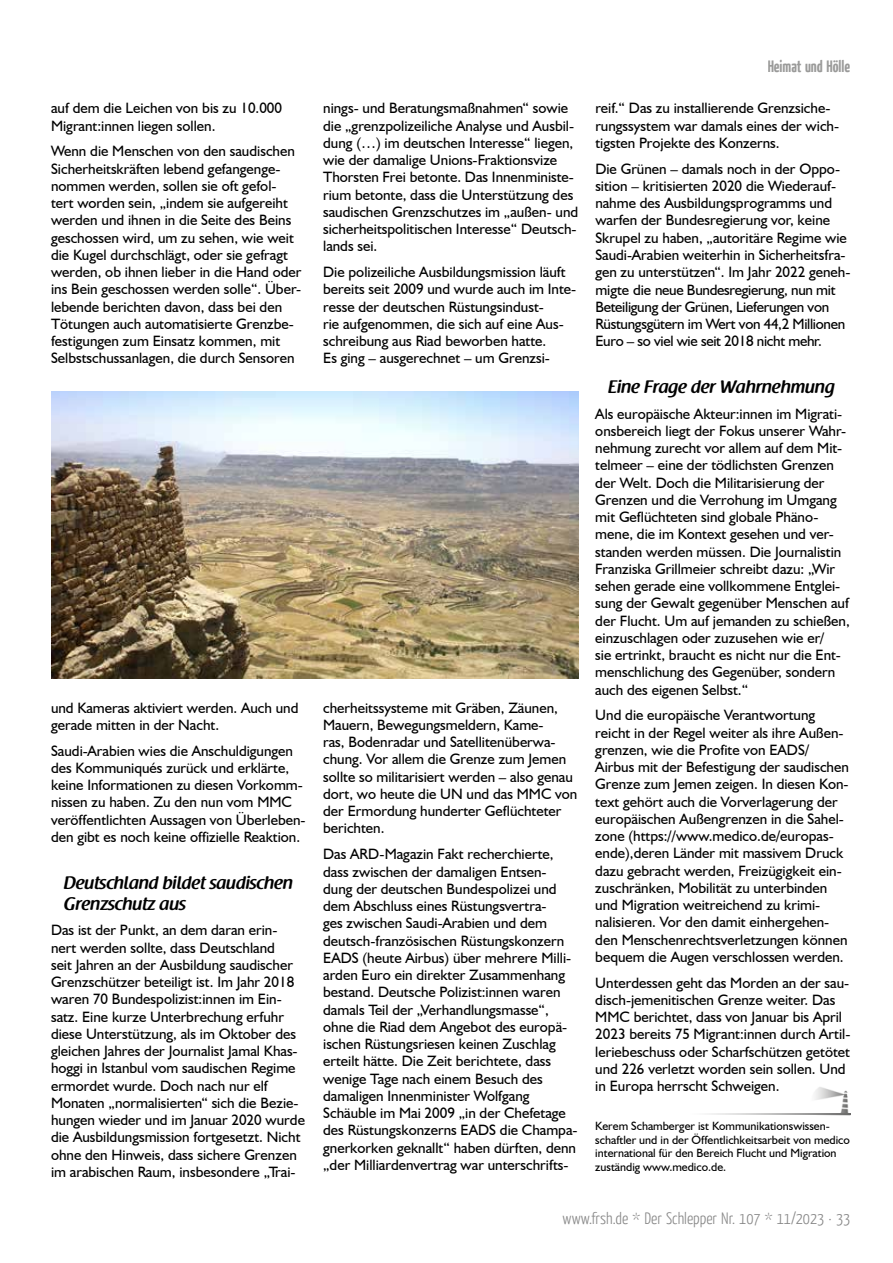
<style>
.page{position:relative;width:893px;height:1263px;background:#fff}
.page>*{position:absolute;margin:0;border:0;box-sizing:border-box;transform-origin:0 0}
.t1{font:600 18px/21px "Raspoutine";color:#000}
.t2{font:300 16.5px "Yanone Kaffeesatz";color:#878787}
.t3{font:700 16.5px "Yanone Kaffeesatz";color:#575756}
.t4{font:15px/17.2px "Humanist 521 BT";color:#000}
.t5{font:12px/13.5px "Humanist 521 BT";color:#000}
</style>
<div class="page">
<img style="left:811px;top:1087px;width:39px;height:29px">
<img style="left:709px;top:1113px;width:141px;height:1px">
<img style="left:51px;top:391px;width:527px;height:287px">
<p class="t4" style="left:51px;top:99px;width:233px">auf dem die Leichen von bis zu 10.000<br>Migrant:innen liegen sollen.</p>
<p class="t4" style="left:51px;top:142px;width:252px">Wenn die Menschen von den saudischen Sicherheitskräften lebend gefangenge&shy;nommen werden, sollen sie oft gefol&shy;tert worden sein, „indem sie aufgereiht werden und ihnen in die Seite des Beins geschossen wird, um zu sehen, wie weit die Kugel durchschlägt, oder sie gefragt werden, ob ihnen lieber in die Hand oder ins Bein geschossen werden solle“. Über&shy;lebende berichten davon, dass bei den Tötungen auch automatisierte Grenzbe&shy;festigungen zum Einsatz kommen, mit Selbstschussanlagen, die durch Sensoren</p>
<p class="t4" style="left:51px;top:699px;width:249px">und Kameras aktiviert werden. Auch und gerade mitten in der Nacht.</p>
<p class="t4" style="left:51px;top:742px;width:256px">Saudi-Arabien wies die Anschuldigungen des Kommuniqués zurück und erklärte, keine Informationen zu diesen Vorkomm&shy;nissen zu haben. Zu den nun vom MMC veröffentlichten Aussagen von Überleben&shy;den gibt es noch keine offizielle Reaktion.</p>
<p class="t1" style="left:64px;top:872px;width:231px">Deutschland bildet saudischen<br>Grenzschutz aus</p>
<p class="t4" style="left:51px;top:921px;width:255px">Das ist der Punkt, an dem daran erin&shy;nert werden sollte, dass Deutschland<br>seit Jahren an der Ausbildung saudischer Grenzschützer beteiligt ist. Im Jahr 2018 waren 70 Bundespolizist:innen im Ein&shy;satz. Eine kurze Unterbrechung erfuhr diese Unterstützung, als im Oktober des gleichen Jahres der Journalist Jamal Khas&shy;hoggi in Istanbul vom saudischen Regime ermordet wurde. Doch nach nur elf Monaten „normalisierten“ sich die Bezie&shy;hungen wieder und im Januar 2020 wurde die Ausbildungsmission fortgesetzt. Nicht ohne den Hinweis, dass sichere Grenzen im arabischen Raum, insbesondere „Trai-</p>
<p class="t4" style="left:323px;top:99px;width:257px">nings- und Beratungsmaßnahmen“ sowie die „grenzpolizeiliche Analyse und Ausbil&shy;dung (…) im deutschen Interesse“ liegen, wie der damalige Unions-Fraktionsvize Thorsten Frei betonte. Das Innenministe&shy;rium betonte, dass die Unterstützung des saudischen Grenzschutzes im „außen- und sicherheitspolitischen Interesse“ Deutsch&shy;lands sei.</p>
<p class="t4" style="left:323px;top:263px;width:255px">Die polizeiliche Ausbildungsmission läuft bereits seit 2009 und wurde auch im Inte&shy;resse der deutschen Rüstungsindust-<br>rie aufgenommen, die sich auf eine Aus&shy;schreibung aus Riad beworben hatte.<br>Es ging – ausgerechnet – um Grenzsi-</p>
<p class="t4" style="left:323px;top:699px;width:256px">cherheitssysteme mit Gräben, Zäunen, Mauern, Bewegungsmeldern, Kame-<br>ras, Bodenradar und Satellitenüberwa&shy;chung. Vor allem die Grenze zum Jemen sollte so militarisiert werden – also genau dort, wo heute die UN und das MMC von der Ermordung hunderter Geflüchteter berichten.</p>
<p class="t4" style="left:323px;top:845px;width:256px">Das ARD-Magazin Fakt recherchierte, dass zwischen der damaligen Entsen&shy;dung der deutschen Bundespolizei und dem Abschluss eines Rüstungsvertra-<br>ges zwischen Saudi-Arabien und dem deutsch-französischen Rüstungskonzern EADS (heute Airbus) über mehrere Milli&shy;arden Euro ein direkter Zusammenhang bestand. Deutsche Polizist:innen waren damals Teil der „Verhandlungsmasse“, ohne die Riad dem Angebot des europä&shy;ischen Rüstungsriesen keinen Zuschlag erteilt hätte. Die Zeit berichtete, dass wenige Tage nach einem Besuch des damaligen Innenminister Wolfgang Schäuble im Mai 2009 „in der Chefetage des Rüstungskonzerns EADS die Champa&shy;gnerkorken geknallt“ haben dürften, denn „der Milliardenvertrag war unterschrifts-</p>
<p class="t3" style="left:768px;top:55px;width:84px">Heimat und Hölle</p>
<p class="t4" style="left:595px;top:99px;width:245px">reif.“ Das zu installierende Grenzsiche&shy;rungssystem war damals eines der wich&shy;tigsten Projekte des Konzerns.</p>
<p class="t4" style="left:595px;top:160px;width:257px">Die Grünen – damals noch in der Oppo&shy;sition – kritisierten 2020 die Wiederauf&shy;nahme des Ausbildungsprogramms und warfen der Bundesregierung vor, keine Skrupel zu haben, „autoritäre Regime wie Saudi-Arabien weiterhin in Sicherheitsfra&shy;gen zu unterstützen“. Im Jahr 2022 geneh&shy;migte die neue Bundesregierung, nun mit Beteiligung der Grünen, Lieferungen von Rüstungsgütern im Wert von 44,2 Millionen Euro – so viel wie seit 2018 nicht mehr.</p>
<p class="t1" style="left:608px;top:376px;width:228px">Eine Frage der Wahrnehmung</p>
<p class="t4" style="left:595px;top:404px;width:256px">Als europäische Akteur:innen im Migrati&shy;onsbereich liegt der Fokus unserer Wahr&shy;nehmung zurecht vor allem auf dem Mit&shy;telmeer – eine der tödlichsten Grenzen der Welt. Doch die Militarisierung der Grenzen und die Verrohung im Umgang mit Geflüchteten sind globale Phäno&shy;mene, die im Kontext gesehen und ver&shy;standen werden müssen. Die Journalistin Franziska Grillmeier schreibt dazu: „Wir sehen gerade eine vollkommene Entglei&shy;sung der Gewalt gegenüber Menschen auf der Flucht. Um auf jemanden zu schießen, einzuschlagen oder zuzusehen wie er/<br>sie ertrinkt, braucht es nicht nur die Ent&shy;menschlichung des Gegenüber, sondern auch des eigenen Selbst.“</p>
<p class="t4" style="left:595px;top:706px;width:255px">Und die europäische Verantwortung reicht in der Regel weiter als ihre Außen&shy;grenzen, wie die Profite von EADS/ Airbus mit der Befestigung der saudischen Grenze zum Jemen zeigen. In diesen Kon&shy;text gehört auch die Vorverlagerung der europäischen Außengrenzen in die Sahel&shy;zone (https://www.medico.de/europas&shy;ende),deren Länder mit massivem Druck dazu gebracht werden, Freizügigkeit ein&shy;zuschränken, Mobilität zu unterbinden und Migration weitreichend zu krimi&shy;nalisieren. Vor den damit einhergehen&shy;den Menschenrechtsverletzungen können bequem die Augen verschlossen werden.</p>
<p class="t4" style="left:595px;top:973px;width:257px">Unterdessen geht das Morden an der sau&shy;disch-jemenitischen Grenze weiter. Das MMC berichtet, dass von Januar bis April 2023 bereits 75 Migrant:innen durch Artil&shy;leriebeschuss oder Scharfschützen getötet und 226 verletzt worden sein sollen. Und in Europa herrscht Schweigen.</p>
<p class="t5" style="left:595px;top:1119px;width:256px">Kerem Schamberger ist Kommunikationswissen&shy;schaftler und in der Öffentlichkeitsarbeit von medico international für den Bereich Flucht und Migration zuständig www.medico.de.</p>
<p class="t2" style="left:563px;top:1208px;width:289px">www.frsh.de * Der Schlepper Nr. 107 * 11/2023 · 33</p>
</div>
